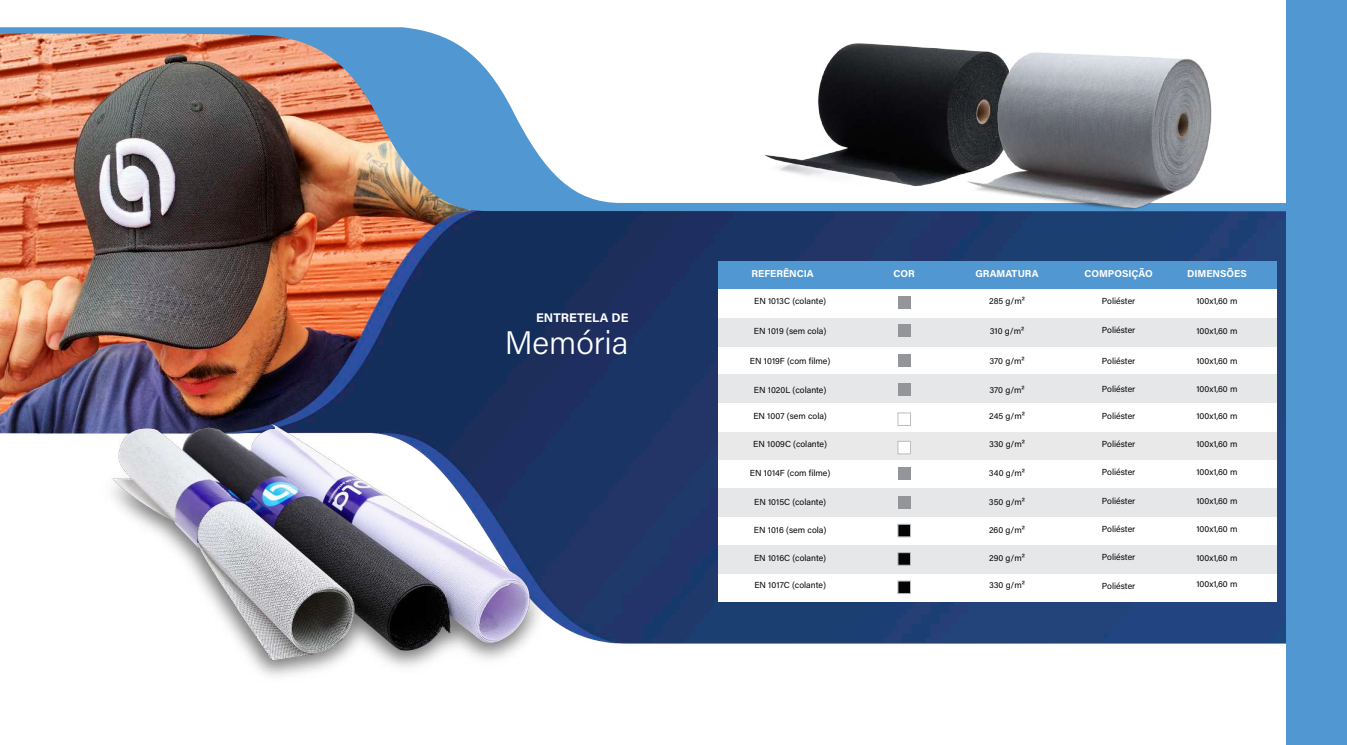
<style>
.page{position:relative;width:1347px;height:745px;background:#fff}
.page>*{position:absolute;margin:0;border:0;box-sizing:border-box;transform-origin:0 0}
.t1{font:300 32.5px "Acumin Pro";letter-spacing:-.005em;color:#fff}
.t2{font:700 12.5px "Acumin Pro";color:#fff}
.t3{font:700 10px "Acumin Pro";color:#fff}
.t4{font:8.75px "Acumin Pro";color:#040503}
</style>
<div class="page">
<img style="left:0;top:211px;width:1286px;height:433px">
<img style="left:0;top:27px;width:1286px;height:184px">
<div style="left:1286px;top:0;width:60px;height:744px;background:#5198d2"></div>
<img style="left:761px;top:27px;width:247px;height:195px">
<img style="left:953px;top:27px;width:279px;height:186px">
<img style="left:99px;top:423px;width:450px;height:254px">
<div style="left:718px;top:459px;width:558px;height:29px;background:#fff"></div>
<div style="left:718px;top:516px;width:558px;height:28px;background:#fff"></div>
<div style="left:718px;top:573px;width:558px;height:28px;background:#fff"></div>
<div style="left:718px;top:431px;width:558px;height:28px;background:#e9e9e9"></div>
<div style="left:718px;top:488px;width:558px;height:28px;background:#e6e7e9"></div>
<div style="left:718px;top:544px;width:558px;height:29px;background:#e6e7e9"></div>
<div style="left:718px;top:402px;width:558px;height:29px;background:#fff"></div>
<div style="left:897px;top:412px;width:13px;height:13px;background:#fff;border:1px solid #bcbdc0"></div>
<div style="left:897px;top:440px;width:13px;height:14px;background:#fff;border:1px solid #bcbdc0"></div>
<div style="left:897px;top:523px;width:13px;height:14px;background:#040503;border:1px solid #bcbdc0"></div>
<div style="left:897px;top:552px;width:13px;height:13px;background:#040503;border:1px solid #bcbdc0"></div>
<div style="left:897px;top:580px;width:13px;height:13px;background:#040503;border:1px solid #bcbdc0"></div>
<div style="left:898px;top:495px;width:12px;height:13px;background:#939598"></div>
<div style="left:898px;top:467px;width:12px;height:13px;background:#939598"></div>
<div style="left:718px;top:261px;width:558px;height:28px;background:#5198d2"></div>
<div style="left:718px;top:289px;width:558px;height:28px;background:#fff"></div>
<div style="left:718px;top:346px;width:558px;height:28px;background:#fff"></div>
<div style="left:718px;top:317px;width:558px;height:29px;background:#e6e7e9"></div>
<div style="left:718px;top:374px;width:558px;height:28px;background:#e6e7e9"></div>
<div style="left:898px;top:296px;width:12px;height:12px;background:#939598"></div>
<div style="left:898px;top:324px;width:12px;height:12px;background:#939598"></div>
<div style="left:898px;top:354px;width:12px;height:13px;background:#939598"></div>
<div style="left:898px;top:382px;width:12px;height:13px;background:#939598"></div>
<h2 class="t2" style="left:536px;top:308px;width:94px">ENTRETELA DE</h2>
<h1 class="t1" style="left:504px;top:319px;width:125px">Memória</h1>
<p class="t3" style="left:751px;top:266px;width:64px">REFERÊNCIA</p>
<p class="t3" style="left:893px;top:266px;width:23px">COR</p>
<p class="t4" style="left:754px;top:295px;width:74px">EN 1013C (colante)</p>
<p class="t4" style="left:754px;top:324px;width:74px">EN 1019 (sem cola)</p>
<p class="t4" style="left:750px;top:355px;width:82px">EN 1019F (com filme)</p>
<p class="t4" style="left:754px;top:383px;width:74px">EN 1020L (colante)</p>
<p class="t3" style="left:975px;top:266px;width:65px">GRAMATURA</p>
<p class="t4" style="left:989px;top:295px;width:37px">285 g/m²</p>
<p class="t4" style="left:989px;top:324px;width:36px">310 g/m²</p>
<p class="t4" style="left:989px;top:355px;width:37px">370 g/m²</p>
<p class="t4" style="left:989px;top:383px;width:37px">370 g/m²</p>
<p class="t3" style="left:1084px;top:266px;width:70px">COMPOSIÇÃO</p>
<p class="t4" style="left:1102px;top:294px;width:35px">Poliéster</p>
<p class="t4" style="left:1102px;top:324px;width:35px">Poliéster</p>
<p class="t4" style="left:1102px;top:354px;width:35px">Poliéster</p>
<p class="t4" style="left:1102px;top:382px;width:35px">Poliéster</p>
<p class="t3" style="left:1187px;top:266px;width:61px">DIMENSÕES</p>
<p class="t4" style="left:1196px;top:294px;width:43px">100x1,60 m</p>
<p class="t4" style="left:1196px;top:324px;width:43px">100x1,60 m</p>
<p class="t4" style="left:1196px;top:354px;width:43px">100x1,60 m</p>
<p class="t4" style="left:1196px;top:383px;width:43px">100x1,60 m</p>
<p class="t4" style="left:753px;top:409px;width:75px">EN 1007 (sem cola)</p>
<p class="t4" style="left:753px;top:437px;width:75px">EN 1009C (colante)</p>
<p class="t4" style="left:750px;top:466px;width:82px">EN 1014F (com filme)</p>
<p class="t4" style="left:754px;top:495px;width:74px">EN 1015C (colante)</p>
<p class="t4" style="left:754px;top:523px;width:74px">EN 1016 (sem cola)</p>
<p class="t4" style="left:754px;top:552px;width:74px">EN 1016C (colante)</p>
<p class="t4" style="left:754px;top:578px;width:73px">EN 1017C (colante)</p>
<p class="t4" style="left:989px;top:409px;width:37px">245 g/m²</p>
<p class="t4" style="left:989px;top:437px;width:38px">330 g/m²</p>
<p class="t4" style="left:989px;top:466px;width:38px">340 g/m²</p>
<p class="t4" style="left:989px;top:495px;width:38px">350 g/m²</p>
<p class="t4" style="left:989px;top:523px;width:37px">260 g/m²</p>
<p class="t4" style="left:989px;top:552px;width:37px">290 g/m²</p>
<p class="t4" style="left:989px;top:578px;width:38px">330 g/m²</p>
<p class="t4" style="left:1102px;top:409px;width:35px">Poliéster</p>
<p class="t4" style="left:1102px;top:438px;width:35px">Poliéster</p>
<p class="t4" style="left:1102px;top:466px;width:35px">Poliéster</p>
<p class="t4" style="left:1102px;top:494px;width:35px">Poliéster</p>
<p class="t4" style="left:1102px;top:523px;width:35px">Poliéster</p>
<p class="t4" style="left:1102px;top:550px;width:35px">Poliéster</p>
<p class="t4" style="left:1102px;top:579px;width:35px">Poliéster</p>
<p class="t4" style="left:1196px;top:409px;width:43px">100x1,60 m</p>
<p class="t4" style="left:1196px;top:437px;width:43px">100x1,60 m</p>
<p class="t4" style="left:1196px;top:466px;width:43px">100x1,60 m</p>
<p class="t4" style="left:1196px;top:494px;width:43px">100x1,60 m</p>
<p class="t4" style="left:1196px;top:522px;width:43px">100x1,60 m</p>
<p class="t4" style="left:1196px;top:551px;width:43px">100x1,60 m</p>
<p class="t4" style="left:1196px;top:577px;width:43px">100x1,60 m</p>
</div>
